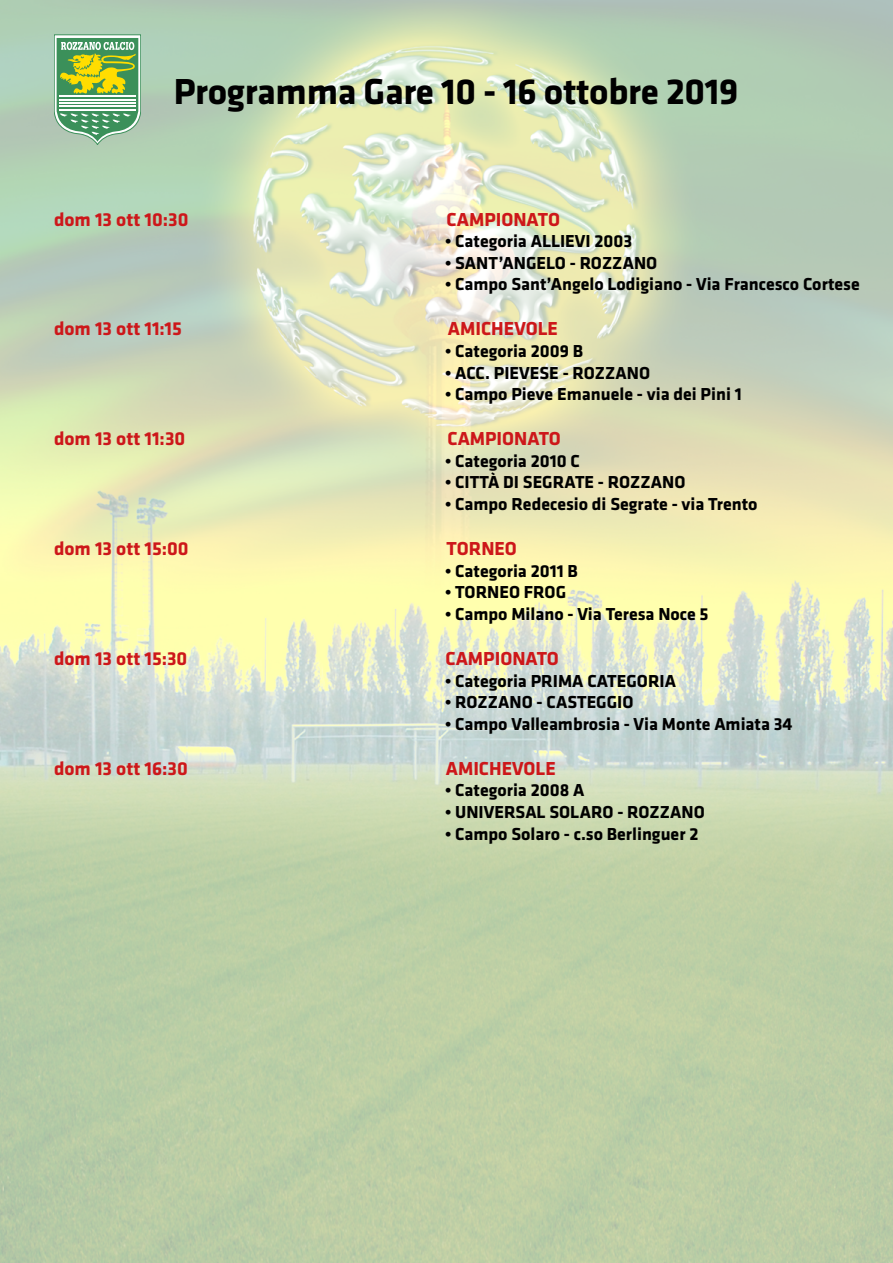
<style>
.page{position:relative;width:893px;height:1263px;background:#fff}
.page>*{position:absolute;margin:0;border:0;box-sizing:border-box;transform-origin:0 0}
.t1{font:700 37.5px "Klavika";letter-spacing:-.01em;color:#000}
.t2{font:700 19.5px "Klavika";color:#cd171a}
.t3{font:700 18px "Klavika";color:#000}
</style>
<div class="page">
<img style="left:0;top:0;width:893px;height:1263px">
<svg style="left:54px;top:35px;width:87px;height:110px"></svg>
<h1 class="t1" style="left:174px;top:64px;width:566px">Programma Gare 10 - 16 ottobre 2019</h1>
<p class="t2" style="left:54px;top:205px;width:136px">dom 13 ott 10:30</p>
<p class="t2" style="left:446px;top:205px;width:115px">CAMPIONATO</p>
<p class="t3" style="left:445px;top:228px;width:189px">• Categoria ALLIEVI 2003</p>
<p class="t3" style="left:445px;top:250px;width:214px">• SANT’ANGELO - ROZZANO</p>
<p class="t3" style="left:445px;top:271px;width:416px">• Campo Sant’Angelo Lodigiano - Via Francesco Cortese</p>
<p class="t2" style="left:54px;top:315px;width:129px">dom 13 ott 11:15</p>
<p class="t2" style="left:448px;top:315px;width:111px">AMICHEVOLE</p>
<p class="t3" style="left:445px;top:338px;width:139px">• Categoria 2009 B</p>
<p class="t3" style="left:445px;top:360px;width:206px">• ACC. PIEVESE - ROZZANO</p>
<p class="t3" style="left:445px;top:381px;width:298px">• Campo Pieve Emanuele - via dei Pini 1</p>
<p class="t2" style="left:54px;top:425px;width:133px">dom 13 ott 11:30</p>
<p class="t2" style="left:447px;top:425px;width:115px">CAMPIONATO</p>
<p class="t3" style="left:445px;top:448px;width:136px">• Categoria 2010 C</p>
<p class="t3" style="left:445px;top:469px;width:242px">• CITTÀ DI SEGRATE - ROZZANO</p>
<p class="t3" style="left:445px;top:491px;width:314px">• Campo Redecesio di Segrate - via Trento</p>
<p class="t2" style="left:54px;top:534px;width:136px">dom 13 ott 15:00</p>
<p class="t2" style="left:447px;top:534px;width:72px">TORNEO</p>
<p class="t3" style="left:445px;top:558px;width:134px">• Categoria 2011 B</p>
<p class="t3" style="left:445px;top:579px;width:122px">• TORNEO FROG</p>
<p class="t3" style="left:445px;top:601px;width:265px">• Campo Milano - Via Teresa Noce 5</p>
<p class="t2" style="left:54px;top:644px;width:135px">dom 13 ott 15:30</p>
<p class="t2" style="left:445px;top:644px;width:115px">CAMPIONATO</p>
<p class="t3" style="left:445px;top:667px;width:232px">• Categoria PRIMA CATEGORIA</p>
<p class="t3" style="left:445px;top:689px;width:190px">• ROZZANO - CASTEGGIO</p>
<p class="t3" style="left:445px;top:711px;width:349px">• Campo Valleambrosia - Via Monte Amiata 34</p>
<p class="t2" style="left:54px;top:754px;width:135px">dom 13 ott 16:30</p>
<p class="t2" style="left:446px;top:754px;width:111px">AMICHEVOLE</p>
<p class="t3" style="left:445px;top:777px;width:141px">• Categoria 2008 A</p>
<p class="t3" style="left:445px;top:799px;width:261px">• UNIVERSAL SOLARO - ROZZANO</p>
<p class="t3" style="left:445px;top:820px;width:255px">• Campo Solaro - c.so Berlinguer 2</p>
</div>
